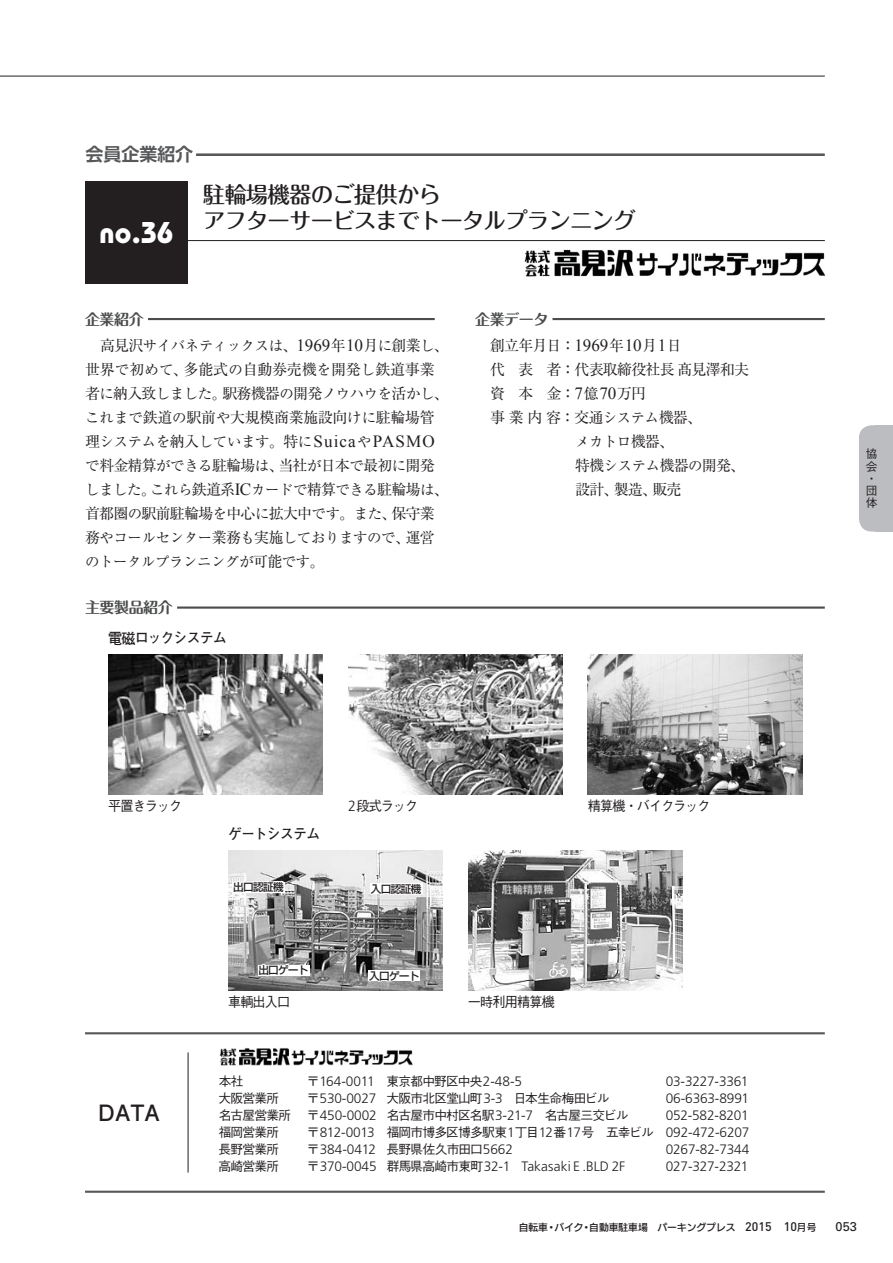
<style>
.page{position:relative;width:893px;height:1263px;background:#fff}
.page>*{position:absolute;margin:0;border:0;box-sizing:border-box;transform-origin:0 0}
.t1{font:700 30px "Bauhaus";color:#fff}
.t2{font:500 22.5px/25.7px "Maru Fo Pro";letter-spacing:-.04em;color:#231f20}
.t3{font:700 22.5px "Futo Go B101 Pr 5";color:#231f20}
.t4{font:700 18px "UD Shin Go Pr 6 N De";color:#57585a}
.t5{font:15px/24px "Ryumin Pr 5";letter-spacing:-.055em;color:#231f20}
.t6{font:15px "Ryumin Pr 5";letter-spacing:-.015em;color:#231f20}
.t7{font:15px "Ryumin Pr 5";letter-spacing:-.025em;color:#231f20}
.t8{font:700 15px "Maru Fo Pro";letter-spacing:-.03em;color:#4b4c4d}
.t9{font:14.4px/24px "Ryumin Pr 5";letter-spacing:-.025em;color:#231f20}
.t10{font:700 14.25px "Futo Go B101 Pr 5";letter-spacing:-.04em;color:#231f20;scale:.95 1}
.t11{font:500 13.8px "Gothic BBB Pr 5";letter-spacing:-.07em;color:#231f20;scale:.95 1}
.t12{font:300 13.65px "Frutiger";letter-spacing:-.01em;color:#231f20}
.t13{font:500 12.75px "Gothic BBB Pr 5";letter-spacing:-.065em;color:#231f20}
.t14{font:12.75px "Univers";color:#231f20}
.t15{font:500 11.7px/12.1px "Gothic BBB Pro";color:#231f20}
.t16{font:500 10.65px "Shin Go";letter-spacing:-.06em;color:#231f20}
.t17{font:9.75px "New Rodin CID DB";color:#231f20}
.s1{font-size:15px}
.s2{font-family:"Hira Min Pro W3";font-size:15px}
.s3{font-family:"Times New Roman";font-size:17.1px}
.s4{font-size:14.4px}
.s5{font-family:"Hira Min Pro W3"}
.s6{font-size:14.85px}
.s7{font-family:"Frutiger";font-weight:300;font-size:14.85px}
.s8{font-family:"Gothic BBB Pr 5";font-weight:500;font-size:12.75px}
.s9{font-family:"Frutiger";font-weight:300;font-size:13.65px}
.s10{font-family:"DIN";font-weight:500;font-size:12.3px}
</style>
<div class="page">
<hr style="left:0;top:76px;width:825px;height:1px;background:#231f20">
<div style="left:859px;top:425px;width:34px;height:106px;background:#bcbdc0;border-radius:13px"></div>
<div style="left:876px;top:425px;width:17px;height:106px;background:#bcbdc0"></div>
<hr style="left:85px;top:318px;width:350px;height:2px;background:#4b4c4d">
<div style="left:85px;top:307px;width:63px;height:26px;background:#fff"></div>
<hr style="left:475px;top:318px;width:350px;height:2px;background:#4b4c4d">
<div style="left:475px;top:307px;width:77px;height:26px;background:#fff"></div>
<hr style="left:85px;top:606px;width:740px;height:3px;background:#4b4c4d">
<div style="left:85px;top:596px;width:92px;height:25px;background:#fff"></div>
<img style="left:524px;top:249px;width:302px;height:28px">
<img style="left:219px;top:1048px;width:194px;height:18px">
<img style="left:588px;top:655px;width:214px;height:140px">
<img style="left:348px;top:655px;width:214px;height:140px">
<img style="left:468px;top:850px;width:214px;height:140px">
<img style="left:108px;top:655px;width:215px;height:140px">
<img style="left:228px;top:850px;width:214px;height:140px">
<svg style="left:368px;top:866px;width:56px;height:35px"></svg>
<svg style="left:232px;top:864px;width:54px;height:35px"></svg>
<div style="left:258px;top:965px;width:51px;height:10px;background:#fff"></div>
<svg style="left:257px;top:963px;width:34px;height:14px"></svg>
<svg style="left:299px;top:963px;width:12px;height:14px"></svg>
<svg style="left:366px;top:959px;width:55px;height:24px"></svg>
<div style="left:85px;top:181px;width:103px;height:103px;background:#231f20"></div>
<hr style="left:196px;top:153px;width:629px;height:3px;background:#57585a">
<hr style="left:85px;top:1032px;width:740px;height:2px;background:#57585a">
<hr style="left:85px;top:1191px;width:740px;height:2px;background:#57585a">
<hr style="left:188px;top:1052px;width:1px;height:120px;background:#231f20">
<hr style="left:180px;top:240px;width:645px;height:1px;background:#231f20">
<h3 class="t4" style="left:85px;top:140px;width:109px">会員企業紹介</h3>
<h1 class="t1" style="left:99px;top:214px;width:76px">no.36</h1>
<h2 class="t2" style="left:203px;top:179px;width:434px">駐輪場機器のご提供から<br>アフターサービスまでトータルプランニング</h2>
<p class="t8" style="left:85px;top:307px;width:60px">企業紹介</p>
<p class="t9" style="left:100px;top:332px;width:350px"><span class="s1">高見沢</span>サイバネティックスは<span class="s2">、</span><span class="s3">1969</span><span class="s1">年</span><span class="s3">10</span><span class="s1">月</span>に<span class="s1">創業</span>し<span class="s2">、</span></p>
<p class="t6" style="left:85px;top:357px;width:351px">世界<span class="s4">で</span>初<span class="s4">めて</span><span class="s5">、</span>多能式<span class="s4">の</span>自動券売機<span class="s4">を</span>開発<span class="s4">し</span>鉄道事業</p>
<p class="t9" style="left:85px;top:380px;width:365px"><span class="s1">者</span>に<span class="s1">納入致</span>しました<span class="s2">。</span><span class="s1">駅務機器</span>の<span class="s1">開発</span>ノウハウを<span class="s1">活</span>かし<span class="s2">、</span></p>
<p class="t7" style="left:85px;top:405px;width:351px"><span class="s4">これまで</span>鉄道<span class="s4">の</span>駅前<span class="s4">や</span>大規模商業施設向<span class="s4">けに</span>駐輪場管</p>
<p class="t9" style="left:85px;top:428px;width:351px"><span class="s1">理</span>システムを<span class="s1">納入</span>しています<span class="s2">。</span><span class="s1">特</span>に<span class="s3">Suica</span>や<span class="s3">PASMO</span></p>
<p class="t5" style="left:85px;top:452px;width:351px"><span class="s4">で</span>料金精算<span class="s4">ができる</span>駐輪場<span class="s4">は</span><span class="s5">、</span>当社<span class="s4">が</span>日本<span class="s4">で</span>最初<span class="s4">に</span>開発</p>
<p class="t9" style="left:85px;top:476px;width:365px">しました<span class="s2">。</span>これら<span class="s1">鉄道系</span><span class="s3">IC</span>カードで<span class="s1">精算</span>できる<span class="s1">駐輪場</span>は<span class="s2">、</span></p>
<p class="t5" style="left:85px;top:500px;width:351px">首都圏<span class="s4">の</span>駅前駐輪場<span class="s4">を</span>中心<span class="s4">に</span>拡大中<span class="s4">です</span><span class="s5">。</span><span class="s4">また</span><span class="s5">、</span>保守業</p>
<p class="t9" style="left:85px;top:524px;width:351px"><span class="s1">務</span>やコールセンター<span class="s1">業務</span>も<span class="s1">実施</span>しておりますので<span class="s2">、</span><span class="s1">運営</span>のトータルプランニングが<span class="s1">可能</span>です<span class="s2">。</span></p>
<p class="t8" style="left:85px;top:595px;width:89px">主要製品紹介</p>
<p class="t10" style="left:108px;top:627px;width:126px"><span class="s6">電磁</span>ロックシステム</p>
<p class="t8" style="left:475px;top:307px;width:75px">企業データ</p>
<p class="t5" style="left:490px;top:332px;width:261px">創立年月日<span class="s5">：</span><span class="s3">1969</span>年<span class="s3">10</span>月<span class="s3">1</span>日<br>代 表 者<span class="s5">：</span>代表取締役社長髙見澤和夫資 本 金<span class="s5">：</span><span class="s3">7</span>億<span class="s3">70</span>万円<br>事業内容<span class="s5">：</span>交通<span class="s4">システム</span>機器<span class="s5">、</span></p>
<p class="t9" style="left:575px;top:428px;width:100px">メカトロ<span class="s1">機器</span><span class="s2">、</span></p>
<p class="t5" style="left:575px;top:452px;width:172px">特機<span class="s4">システム</span>機器<span class="s4">の</span>開発<span class="s5">、</span>設計<span class="s5">、</span>製造<span class="s5">、</span>販売</p>
<p class="t15" style="left:866px;top:446px;width:13px">協会・団体</p>
<p class="t11" style="left:108px;top:795px;width:79px">平置きラック</p>
<h2 class="t3" style="left:98px;top:1094px;width:64px">DATA</h2>
<p class="t10" style="left:228px;top:822px;width:98px">ゲートシステム</p>
<p class="t11" style="left:348px;top:795px;width:75px"><span class="s7">2</span>段式ラック</p>
<p class="t16" style="left:233px;top:880px;width:52px">出口認証機</p>
<p class="t16" style="left:371px;top:882px;width:52px">入口認証機</p>
<p class="t11" style="left:588px;top:795px;width:130px">精算機・バイクラック</p>
<p class="t16" style="left:258px;top:963px;width:52px">出口ゲート</p>
<p class="t11" style="left:228px;top:991px;width:67px">車輌出入口</p>
<p class="t16" style="left:369px;top:969px;width:52px">入口ゲート</p>
<p class="t11" style="left:468px;top:991px;width:93px">一時利用精算機</p>
<p class="t13" style="left:219px;top:1071px;width:26px">本社</p>
<p class="t12" style="left:307px;top:1074px;width:217px"><span class="s8">〒</span>164-0011 <span class="s8">東京都中野区中央</span>2-48-5</p>
<p class="t12" style="left:666px;top:1074px;width:84px">03-3227-3361</p>
<p class="t13" style="left:219px;top:1088px;width:62px">大阪営業所</p>
<p class="t13" style="left:307px;top:1088px;width:304px">〒<span class="s9">530-0027</span> 大阪市北区堂山町<span class="s9">3-3</span> 日本生命梅田ビル</p>
<p class="t12" style="left:666px;top:1091px;width:85px">06-6363-8991</p>
<p class="t13" style="left:219px;top:1105px;width:411px">名古屋営業所 〒<span class="s9">450-0002</span> 名古屋市中村区名駅<span class="s9">3-21-7</span> 名古屋三交ビル</p>
<p class="t12" style="left:666px;top:1108px;width:85px">052-582-8201</p>
<p class="t13" style="left:219px;top:1122px;width:62px">福岡営業所</p>
<p class="t12" style="left:307px;top:1125px;width:444px"><span class="s8">〒</span>812-0013 <span class="s8">福岡市博多区博多駅東</span>1<span class="s8">丁目</span>12<span class="s8">番</span>17<span class="s8">号 五幸ビル</span> 092-472-6207</p>
<p class="t13" style="left:219px;top:1139px;width:62px">長野営業所</p>
<p class="t12" style="left:307px;top:1142px;width:208px"><span class="s8">〒</span>384-0412 <span class="s8">長野県佐久市田口</span>5662</p>
<p class="t12" style="left:666px;top:1142px;width:85px">0267-82-7344</p>
<p class="t13" style="left:219px;top:1156px;width:62px">高崎営業所</p>
<p class="t12" style="left:307px;top:1159px;width:320px"><span class="s8">〒</span>370-0045 <span class="s8">群馬県高崎市東町</span>32-1 Takasaki E .BLD 2F</p>
<p class="t12" style="left:666px;top:1159px;width:84px">027-327-2321</p>
<p class="t17" style="left:509px;top:1220px;width:309px">　自転車・バイク・自動車駐車場　パーキングプレス　<span class="s10">2015 10</span>月号</p>
<p class="t14" style="left:836px;top:1219px;width:23px">053</p>
</div>
